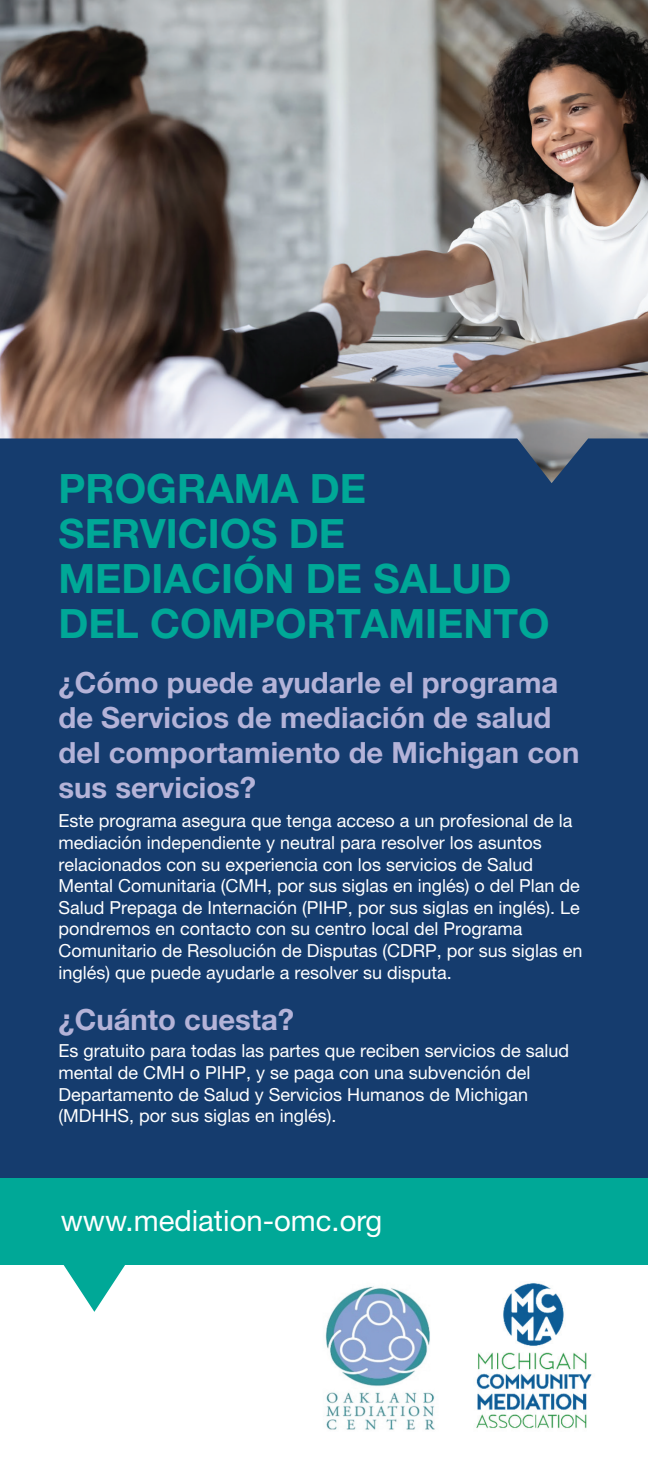
<style>
.page{position:relative;width:648px;height:1458px;background:#fff}
.page>*{position:absolute;margin:0;border:0;box-sizing:border-box;transform-origin:0 0}
.t1{font:700 40.5px/45px "Helvetica Neue LT Std";color:#00a897}
.t2{font:700 29.25px/35.1px "Helvetica Neue LT Std";color:#b4b3d8}
.t3{font:29.25px "Helvetica Neue LT Std";color:#fff}
.t4{font:18px/21.6px "Helvetica Neue LT Std";color:#fff}
</style>
<div class="page">
<img style="left:0;top:0;width:648px;height:438px">
<div style="left:0;top:438px;width:648px;height:740px;background:#153c6e"></div>
<div style="left:0;top:1178px;width:648px;height:86px;background:#00a897"></div>
<img style="left:325px;top:1286px;width:110px;height:144px">
<img style="left:476px;top:1283px;width:116px;height:146px">
<svg style="left:58px;top:1264px;width:72px;height:48px"></svg>
<h1 class="t1" style="left:58px;top:466px;width:493px">PROGRAMA DE<br>SERVICIOS DE<br>MEDIACIÓN DE SALUD<br>DEL COMPORTAMIENTO</h1>
<h2 class="t2" style="left:58px;top:664px;width:522px">¿Cómo puede ayudarle el programa de Servicios de mediación de salud del comportamiento de Michigan con sus servicios?</h2>
<p class="t4" style="left:58px;top:810px;width:526px">Este programa asegura que tenga acceso a un profesional de la mediación independiente y neutral para resolver los asuntos relacionados con su experiencia con los servicios de Salud Mental Comunitaria (CMH, por sus siglas en inglés) o del Plan de Salud Prepaga de Internación (PIHP, por sus siglas en inglés). Le pondremos en contacto con su centro local del Programa Comunitario de Resolución de Disputas (CDRP, por sus siglas en inglés) que puede ayudarle a resolver su disputa.</p>
<h2 class="t2" style="left:58px;top:1001px;width:237px">¿Cuánto cuesta?</h2>
<p class="t4" style="left:58px;top:1040px;width:512px">Es gratuito para todas las partes que reciben servicios de salud mental de CMH o PIHP, y se paga con una subvención del Departamento de Salud y Servicios Humanos de Michigan (MDHHS, por sus siglas en inglés).</p>
<h2 class="t3" style="left:61px;top:1203px;width:323px">www.mediation-omc.org</h2>
</div>
